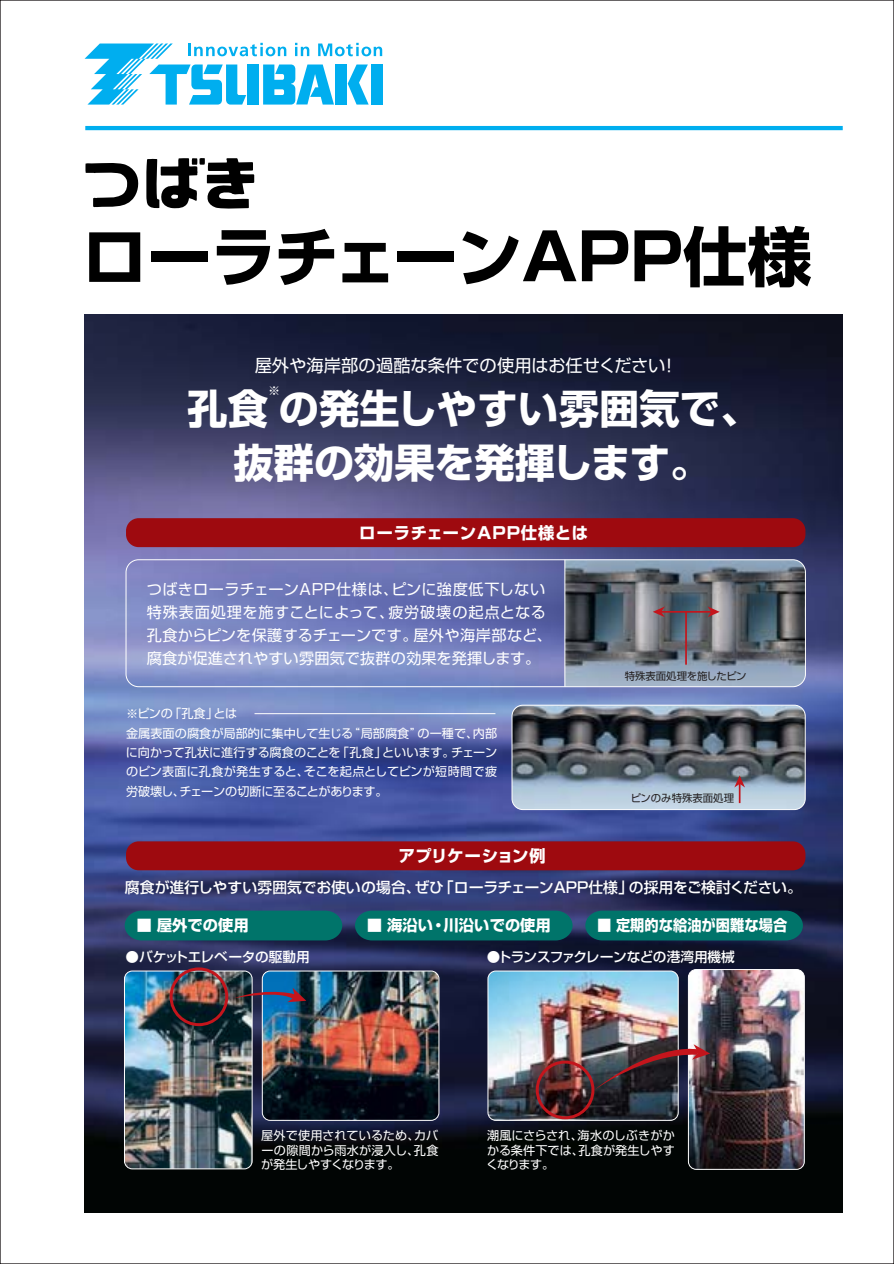
<style>
.page{position:relative;width:894px;height:1264px;background:#fff}
.page>*{position:absolute;margin:0;border:0;box-sizing:border-box;transform-origin:0 0}
.t1{font:700 64.5px "Shin Go";color:#000}
.t2{font:700 40.2px "Shin Go";color:#fff}
.t3{font:17.25px "Shin Go";color:#fff}
.t4{font:700 16.35px "Shin Go";letter-spacing:.04em;color:#fff}
.t5{font:700 16.35px "Shin Go";letter-spacing:.005em;color:#fff}
.t6{font:700 15.3px "Shin Go";color:#fff}
.t7{font:700 15.3px "Shin Go";color:#fff;scale:.93 1}
.t8{font:15.15px/22.6px "Shin Go";letter-spacing:.015em;color:#fff}
.t9{font:500 14.85px "Shin Go";color:#fff}
.t10{font:500 13.65px "Shin Go";letter-spacing:-.04em;color:#fff}
.t11{font:500 13.65px "Shin Go";letter-spacing:-.02em;color:#fff}
.t12{font:12.15px/19.4px "Shin Go";color:#fff;text-align:justify}
.t13{font:10.35px "Shin Go";color:#231f20}
</style>
<div class="page">
<img style="left:84px;top:314px;width:758px;height:897px">
<svg style="left:84px;top:43px;width:298px;height:62px"></svg>
<hr style="left:85px;top:126px;width:757px;height:4px;background:#00aeef">
<svg style="left:146px;top:158px;width:108px;height:51px"></svg>
<svg style="left:85px;top:163px;width:54px;height:45px"></svg>
<div style="left:126px;top:518px;width:679px;height:29px;background:#9e0a0f;border-radius:13px"></div>
<div style="left:126px;top:841px;width:679px;height:29px;background:#9e0a0f;border-radius:13px"></div>
<img style="left:565px;top:559px;width:240px;height:127px">
<hr style="left:564px;top:559px;width:1px;height:127px;background:#fff">
<div style="left:125px;top:910px;width:217px;height:30px;background:#00746a"></div>
<div style="left:355px;top:910px;width:217px;height:30px;background:#00746a"></div>
<div style="left:585px;top:910px;width:217px;height:30px;background:#00746a"></div>
<img style="left:488px;top:970px;width:190px;height:150px;border-radius:8px">
<div style="left:487px;top:970px;width:191px;height:150px;border:1px solid #fff;border-radius:8px"></div>
<img style="left:688px;top:969px;width:116px;height:200px;border-radius:8px">
<div style="left:687px;top:969px;width:117px;height:200px;border:1px solid #fff;border-radius:8px"></div>
<img style="left:124px;top:970px;width:128px;height:198px;border-radius:8px">
<div style="left:124px;top:970px;width:128px;height:199px;border:1px solid #fff;border-radius:8px"></div>
<img style="left:262px;top:970px;width:177px;height:150px;border-radius:8px">
<div style="left:262px;top:970px;width:177px;height:150px;border:1px solid #fff;border-radius:8px"></div>
<hr style="left:659px;top:611px;width:53px;height:1px;background:#c4151c">
<svg style="left:707px;top:606px;width:12px;height:11px"></svg>
<svg style="left:652px;top:606px;width:12px;height:11px"></svg>
<hr style="left:685px;top:612px;width:1px;height:52px;background:#c4151c">
<div style="left:126px;top:559px;width:679px;height:128px;border:1px solid #fff;border-radius:13px"></div>
<img style="left:512px;top:705px;width:293px;height:104px;border-radius:11px">
<div style="left:511px;top:704px;width:294px;height:105px;border:1px solid #fff;border-radius:11px"></div>
<hr style="left:254px;top:713px;width:241px;height:1px;background:#fff">
<hr style="left:738px;top:782px;width:2px;height:21px;background:#c4151c">
<svg style="left:734px;top:775px;width:10px;height:12px"></svg>
<div style="left:169px;top:967px;width:59px;height:59px;border:3px solid #c4151c;border-radius:50%"></div>
<div style="left:535px;top:1060px;width:59px;height:59px;border:3px solid #c4151c;border-radius:50%"></div>
<svg style="left:234px;top:985px;width:72px;height:17px"></svg>
<img style="left:593px;top:1039px;width:117px;height:51px">
<h1 class="t1" style="left:82px;top:233px;width:730px">ローラチェーンAPP仕様</h1>
<h3 class="t3" style="left:254px;top:359px;width:424px">屋外や海岸部の過酷な条件での使用はお任せください！</h3>
<p class="t12" style="left:268px;top:382px;width:14px">※</p>
<h2 class="t2" style="left:187px;top:393px;width:574px">孔食の発生しやすい雰囲気で、</h2>
<h2 class="t2" style="left:233px;top:448px;width:478px">抜群の効果を発揮します。</h2>
<h3 class="t4" style="left:359px;top:526px;width:230px">ローラチェーンAPP仕様とは</h3>
<p class="t8" style="left:147px;top:580px;width:407px">つばきローラチェーンAPP仕様は、ピンに強度低下しない特殊表面処理を施すことによって、疲労破壊の起点となる孔食からピンを保護するチェーンです。屋外や海岸部など、腐食が促進されやすい雰囲気で抜群の効果を発揮します。</p>
<p class="t12" style="left:126px;top:705px;width:373px;text-align:left">※ピンの「孔食」とは<br>金属表面の腐食が局部的に集中して生じる“局部腐食”の一種で、内部に向かって孔状に進行する腐食のことを「孔食」といいます。チェーンのピン表面に孔食が発生すると、そこを起点としてピンが短時間で疲労破壊し、チェーンの切断に至ることがあります。</p>
<h3 class="t5" style="left:398px;top:849px;width:149px">アプリケーション例</h3>
<p class="t13" style="left:624px;top:672px;width:123px">特殊表面処理を施したピン</p>
<p class="t13" style="left:630px;top:794px;width:105px">ピンのみ特殊表面処理</p>
<p class="t9" style="left:125px;top:881px;width:678px">腐食が進行しやすい雰囲気でお使いの場合、ぜひ「ローラチェーンAPP仕様」の採用をご検討ください。</p>
<p class="t6" style="left:136px;top:919px;width:114px">■ 屋外での使用</p>
<p class="t6" style="left:366px;top:919px;width:185px">■ 海沿い・川沿いでの使用</p>
<p class="t7" style="left:597px;top:919px;width:206px">■ 定期的な給油が困難な場合</p>
<p class="t11" style="left:125px;top:951px;width:186px">●バケットエレベータの駆動用</p>
<p class="t10" style="left:487px;top:951px;width:249px">●トランスファクレーンなどの港湾用機械</p>
<p class="t12" style="left:261px;top:1129px;width:179px;line-height:14.4px">屋外で使用されているため、カバーの隙間から雨水が浸入し、孔食が発生しやすくなります。</p>
<p class="t12" style="left:486px;top:1129px;width:190px;line-height:14.4px">潮風にさらされ、海水のしぶきがかかる条件下では、孔食が発生しやすくなります。</p>
</div>
